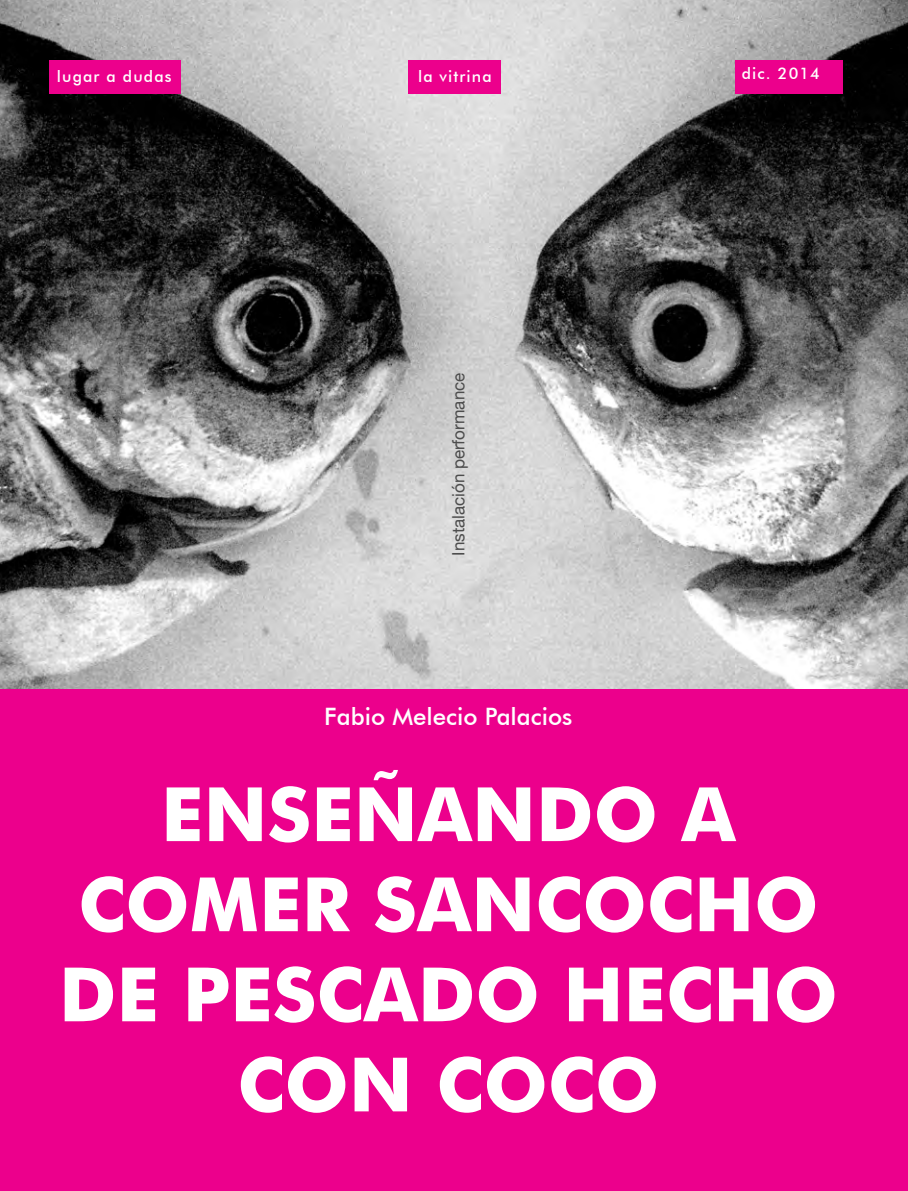
<style>
.page{position:relative;width:908px;height:1191px;background:#fff}
.page>*{position:absolute;margin:0;border:0;box-sizing:border-box;transform-origin:0 0}
.t1{font:700 75px/90px "Futura BT";color:#fff;text-align:center}
.t2{font:500 24px "Futura BT";color:#fff}
.t3{font:17px "Helvetica Neue";color:#4d4d4d}
.t4{font:500 16px "Futura BT";letter-spacing:.07em;color:#fff}
</style>
<div class="page">
<img style="left:0;top:0;width:907px;height:690px">
<div style="left:0;top:690px;width:907px;height:501px;background:#ec008c"></div>
<div style="left:49px;top:61px;width:131px;height:33px;background:#ec008c"></div>
<div style="left:407px;top:61px;width:93px;height:33px;background:#ec008c"></div>
<div style="left:734px;top:61px;width:108px;height:33px;background:#ec008c"></div>
<p class="t4" style="left:57px;top:66px;width:116px">lugar a dudas</p>
<p class="t4" style="left:418px;top:67px;width:75px">la vitrina</p>
<p class="t4" style="left:741px;top:64px;width:80px">dic. 2014</p>
<p class="t3" style="left:448px;top:556px;width:184px;rotate:-90deg">Instalación performance</p>
<p class="t2" style="left:324px;top:702px;width:250px">Fabio Melecio Palacios</p>
<p class="t1" style="left:59px;top:769px;width:780px">ENSEÑANDO A<br>COMER SANCOCHO<br>DE PESCADO HECHO<br>CON COCO</p>
</div>
